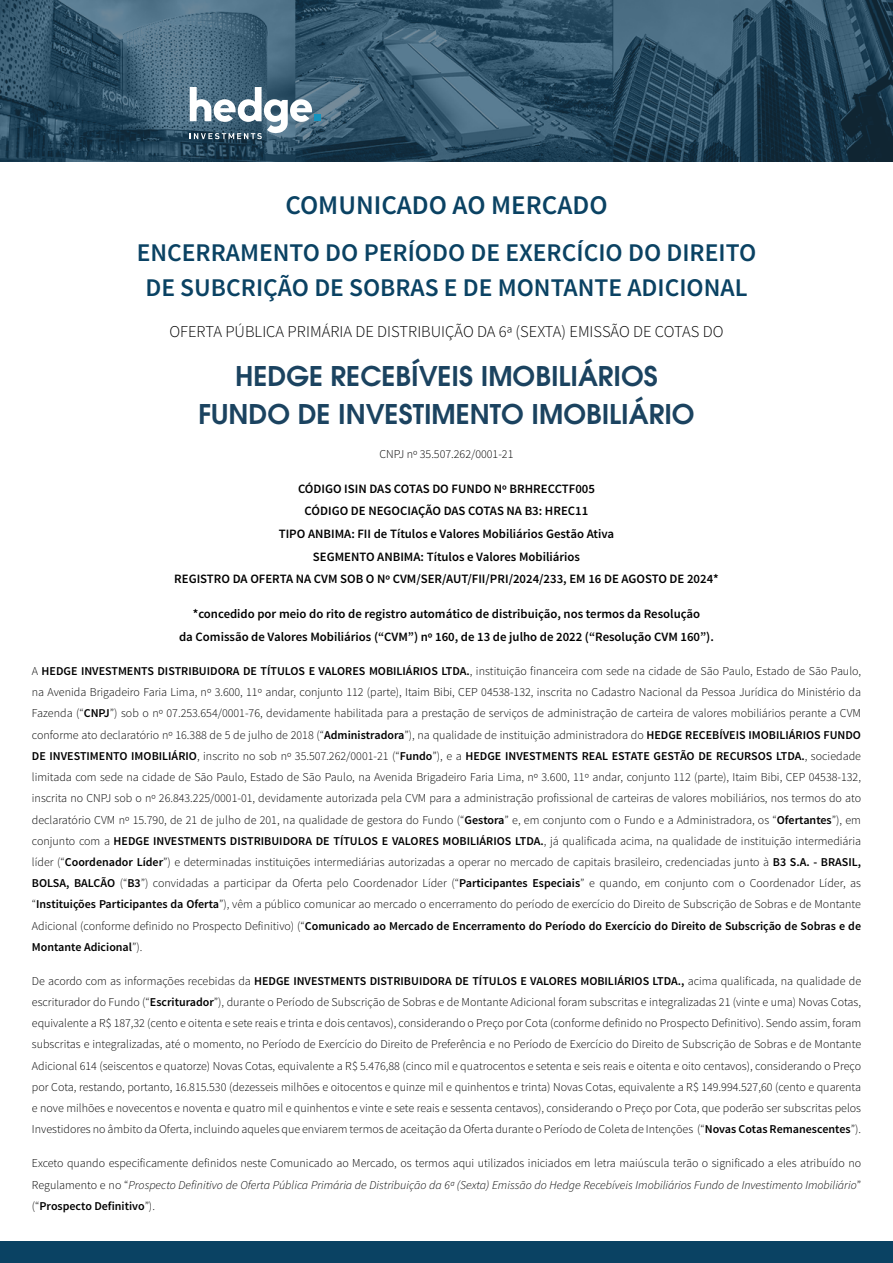
<style>
.page{position:relative;width:893px;height:1263px;background:#fff}
.page>*{position:absolute;margin:0;border:0;box-sizing:border-box;transform-origin:0 0}
.t1{font:600 27px/37.2px "ITC Avant Garde Pro";color:#1b4360;text-align:center}
.t2{font:600 27px "Source Sans Pro";color:#0a4263}
.t3{font:600 25.5px/34.8px "Source Sans Pro";color:#0a4263;text-align:center}
.t4{font:300 16.5px "Source Sans Pro";color:#000}
.t5{font:600 12.75px/22.5px "Source Sans Pro";color:#000;text-align:center}
.t6{font:300 12px/21.1px "Source Sans Pro";color:#000;text-align:justify}
.s1{font-weight:600}
.s2{font-style:italic}
</style>
<div class="page">
<img style="left:0;top:0;width:893px;height:162px">
<div style="left:0;top:1242px;width:893px;height:21px;background:#0a4263"></div>
<div style="left:314px;top:114px;width:7px;height:7px;background:#1493be"></div>
<svg style="left:190px;top:87px;width:122px;height:52px"></svg>
<h1 class="t2" style="left:285px;top:188px;width:324px">COMUNICADO AO MERCADO</h1>
<h2 class="t3" style="left:137px;top:236px;width:621px">ENCERRAMENTO DO PERÍODO DE EXERCÍCIO DO DIREITO<br>DE SUBCRIÇÃO DE SOBRAS E DE MONTANTE ADICIONAL</h2>
<h3 class="t4" style="left:169px;top:321px;width:556px">OFERTA PÚBLICA PRIMÁRIA DE DISTRIBUIÇÃO DA 6ª (SEXTA) EMISSÃO DE COTAS DO</h3>
<h1 class="t1" style="left:198px;top:357px;width:498px">HEDGE RECEBÍVEIS IMOBILIÁRIOS<br>FUNDO DE INVESTIMENTO IMOBILIÁRIO</h1>
<p class="t6" style="left:379px;top:443px;width:135px">CNPJ nº 35.507.262/0001-21</p>
<p class="t5" style="left:174px;top:478px;width:546px">CÓDIGO ISIN DAS COTAS DO FUNDO Nº BRHRECCTF005<br>CÓDIGO DE NEGOCIAÇÃO DAS COTAS NA B3: HREC11<br>TIPO ANBIMA: FII de Títulos e Valores Mobiliários Gestão Ativa<br>SEGMENTO ANBIMA: Títulos e Valores Mobiliários<br>REGISTRO DA OFERTA NA CVM SOB O Nº CVM/SER/AUT/FII/PRI/2024/233, EM 16 DE AGOSTO DE 2024*</p>
<p class="t5" style="left:179px;top:603px;width:536px">*concedido por meio do rito de registro automático de distribuição, nos termos da Resolução<br>da Comissão de Valores Mobiliários (“CVM”) nº 160, de 13 de julho de 2022 (“Resolução CVM 160”).</p>
<p class="t6" style="left:32px;top:660px;width:831px">A <span class="s1">HEDGE INVESTMENTS DISTRIBUIDORA DE TÍTULOS E VALORES MOBILIÁRIOS LTDA.</span>, instituição financeira com sede na cidade de São Paulo, Estado de São Paulo, na Avenida Brigadeiro Faria Lima, nº 3.600, 11º andar, conjunto 112 (parte), Itaim Bibi, CEP 04538-132, inscrita no Cadastro Nacional da Pessoa Jurídica do Ministério da Fazenda (“<span class="s1">CNPJ</span>”) sob o nº 07.253.654/0001-76, devidamente habilitada para a prestação de serviços de administração de carteira de valores mobiliários perante a CVM conforme ato declaratório nº 16.388 de 5 de julho de 2018 (“<span class="s1">Administradora</span>”), na qualidade de instituição administradora do <span class="s1">HEDGE RECEBÍVEIS IMOBILIÁRIOS FUNDO DE INVESTIMENTO IMOBILIÁRIO</span>, inscrito no sob nº 35.507.262/0001-21 (“<span class="s1">Fundo</span>”), e a <span class="s1">HEDGE INVESTMENTS REAL ESTATE GESTÃO DE RECURSOS LTDA.</span>, sociedade limitada com sede na cidade de São Paulo, Estado de São Paulo, na Avenida Brigadeiro Faria Lima, nº 3.600, 11º andar, conjunto 112 (parte), Itaim Bibi, CEP 04538-132, inscrita no CNPJ sob o nº 26.843.225/0001-01, devidamente autorizada pela CVM para a administração profissional de carteiras de valores mobiliários, nos termos do ato declaratório CVM nº 15.790, de 21 de julho de 201, na qualidade de gestora do Fundo (“<span class="s1">Gestora</span>” e, em conjunto com o Fundo e a Administradora, os “<span class="s1">Ofertantes</span>”), em conjunto com a <span class="s1">HEDGE INVESTMENTS DISTRIBUIDORA DE TÍTULOS E VALORES MOBILIÁRIOS LTDA.</span>, já qualificada acima, na qualidade de instituição intermediária líder (“<span class="s1">Coordenador Líder</span>”) e determinadas instituições intermediárias autorizadas a operar no mercado de capitais brasileiro, credenciadas junto à <span class="s1">B3 S.A. - BRASIL, BOLSA, BALCÃO</span> (“<span class="s1">B3</span>”) convidadas a participar da Oferta pelo Coordenador Líder (“<span class="s1">Participantes Especiais</span>” e quando, em conjunto com o Coordenador Líder, as “<span class="s1">Instituições Participantes da Oferta</span>”), vêm a público comunicar ao mercado o encerramento do período de exercício do Direito de Subscrição de Sobras e de Montante Adicional (conforme definido no Prospecto Definitivo) (“<span class="s1">Comunicado ao Mercado de Encerramento do Período do Exercício do Direito de Subscrição de Sobras e de Montante Adicional</span>”).</p>
<p class="t6" style="left:32px;top:970px;width:831px">De acordo com as informações recebidas da <span class="s1">HEDGE INVESTMENTS DISTRIBUIDORA DE TÍTULOS E VALORES MOBILIÁRIOS LTDA.,</span> acima qualificada, na qualidade de escriturador do Fundo (“<span class="s1">Escriturador</span>”), durante o Período de Subscrição de Sobras e de Montante Adicional foram subscritas e integralizadas 21 (vinte e uma) Novas Cotas, equivalente a R$ 187,32 (cento e oitenta e sete reais e trinta e dois centavos), considerando o Preço por Cota (conforme definido no Prospecto Definitivo). Sendo assim, foram subscritas e integralizadas, até o momento, no Período de Exercício do Direito de Preferência e no Período de Exercício do Direito de Subscrição de Sobras e de Montante Adicional 614 (seiscentos e quatorze) Novas Cotas, equivalente a R$ 5.476,88 (cinco mil e quatrocentos e setenta e seis reais e oitenta e oito centavos), considerando o Preço por Cota, restando, portanto, 16.815.530 (dezesseis milhões e oitocentos e quinze mil e quinhentos e trinta) Novas Cotas, equivalente a R$ 149.994.527,60 (cento e quarenta e nove milhões e novecentos e noventa e quatro mil e quinhentos e vinte e sete reais e sessenta centavos), considerando o Preço por Cota, que poderão ser subscritas pelos Investidores no âmbito da Oferta, incluindo aqueles que enviarem termos de aceitação da Oferta durante o Período de Coleta de Intenções (“<span class="s1">Novas Cotas Remanescentes</span>”).</p>
<p class="t6" style="left:32px;top:1153px;width:831px">Exceto quando especificamente definidos neste Comunicado ao Mercado, os termos aqui utilizados iniciados em letra maiúscula terão o significado a eles atribuído no Regulamento e no “<span class="s2">Prospecto Definitivo de Oferta Pública Primária de Distribuição da 6ª (Sexta) Emissão do Hedge Recebíveis Imobiliários Fundo de Investimento Imobiliário</span>” (“<span class="s1">Prospecto Definitivo</span>”).</p>
</div>
